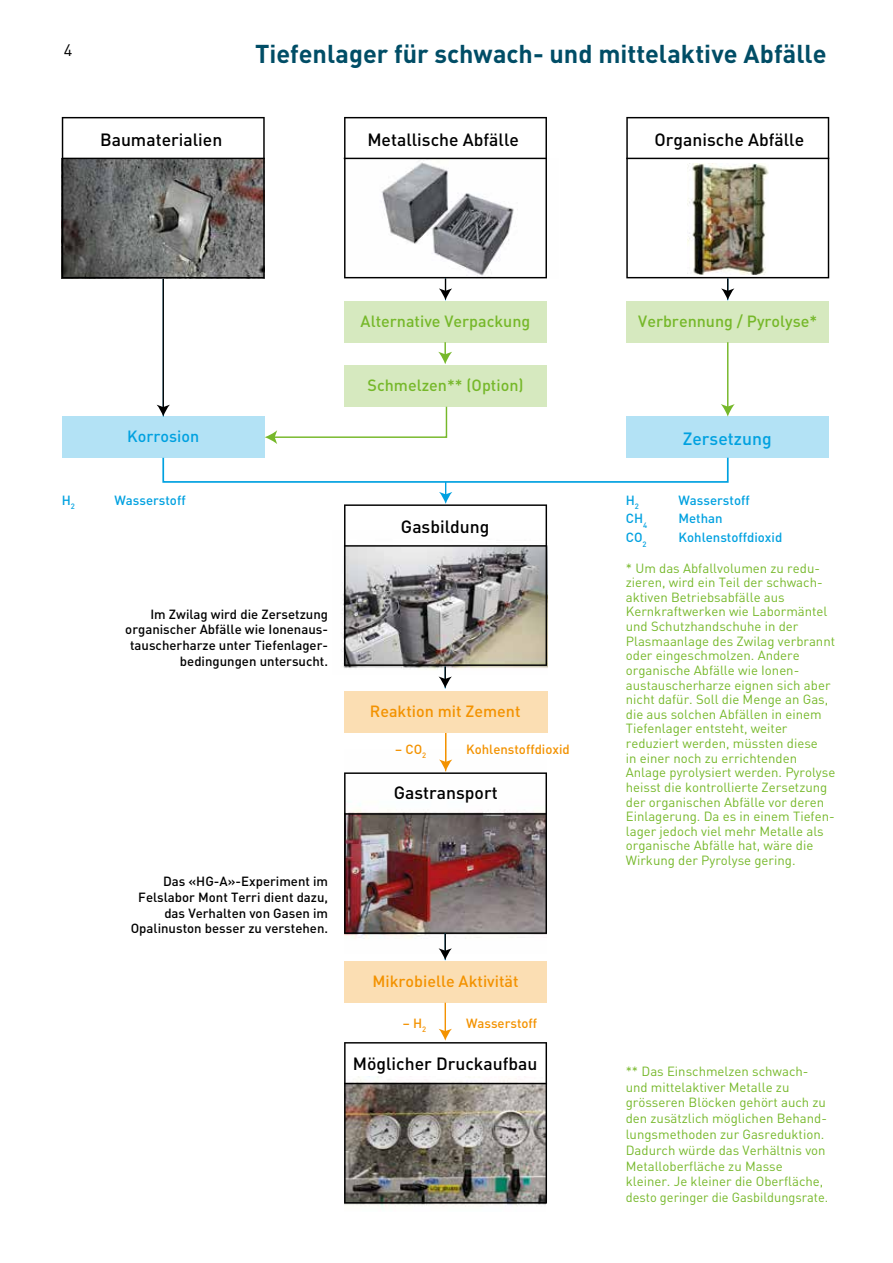
<style>
.page{position:relative;width:893px;height:1263px;background:#fff}
.page>*{position:absolute;margin:0;border:0;box-sizing:border-box;transform-origin:0 0}
.t1{font:700 25.5px "FFDIN";color:#004d66}
.t2{font:500 17.55px "FFDIN";color:#000}
.t3{font:500 17.55px "FFDIN";color:#00a1e0}
.t4{font:16.5px "FFDIN";color:#000}
.t5{font:500 16.05px "FFDIN";color:#76b82a}
.t6{font:500 16.05px "FFDIN";color:#f39200}
.t7{font:500 16.05px "FFDIN";color:#00a1e0}
.t8{font:13.2px/14.5px "FFDIN";color:#76b82a}
.t9{font:500 13.2px/15.8px "FFDIN";color:#000;text-align:right}
.t10{font:500 13.2px "FFDIN";color:#00a1e0}
.t11{font:500 13.2px "FFDIN";color:#f39200}
</style>
<div class="page">
<img style="left:344px;top:1203px;width:202px;height:5px">
<svg style="left:62px;top:117px;width:203px;height:161px"></svg>
<hr style="left:62px;top:158px;width:203px;height:1px;background:#000">
<div style="left:626px;top:301px;width:203px;height:42px;background:#d6e9bf"></div>
<div style="left:62px;top:417px;width:203px;height:41px;background:#b3e2f5"></div>
<div style="left:344px;top:692px;width:203px;height:41px;background:#fbdeb3"></div>
<div style="left:626px;top:417px;width:203px;height:41px;background:#b3e2f5"></div>
<div style="left:344px;top:961px;width:203px;height:42px;background:#fbdeb3"></div>
<div style="left:162px;top:457px;width:567px;height:26px;border:2px solid #00a1e0"></div>
<div style="left:344px;top:301px;width:203px;height:42px;background:#d6e9bf"></div>
<svg style="left:344px;top:482px;width:203px;height:206px"></svg>
<hr style="left:445px;top:733px;width:1px;height:30px;background:#f39200">
<img style="left:344px;top:759px;width:203px;height:201px">
<svg style="left:344px;top:1003px;width:203px;height:200px"></svg>
<hr style="left:163px;top:279px;width:1px;height:129px;background:#000">
<svg style="left:157px;top:405px;width:13px;height:12px"></svg>
<svg style="left:344px;top:117px;width:203px;height:183px"></svg>
<svg style="left:626px;top:117px;width:203px;height:183px"></svg>
<div style="left:344px;top:365px;width:203px;height:42px;background:#d6e9bf"></div>
<svg style="left:265px;top:406px;width:183px;height:38px"></svg>
<svg style="left:438px;top:342px;width:14px;height:22px"></svg>
<hr style="left:727px;top:342px;width:1px;height:66px;background:#76b82a">
<svg style="left:721px;top:404px;width:14px;height:13px"></svg>
<p class="t4" style="left:64px;top:40px;width:10px">4</p>
<h1 class="t1" style="left:255px;top:37px;width:573px">Tiefenlager für schwach- und mittelaktive Abfälle</h1>
<h2 class="t2" style="left:100px;top:128px;width:124px">Baumaterialien</h2>
<h2 class="t2" style="left:367px;top:128px;width:153px">Metallische Abfälle</h2>
<h2 class="t2" style="left:655px;top:128px;width:151px">Organische Abfälle</h2>
<p class="t7" style="left:127px;top:426px;width:74px">Korrosion</p>
<p class="t5" style="left:361px;top:311px;width:171px">Alternative Verpackung</p>
<p class="t5" style="left:368px;top:375px;width:158px">Schmelzen** (Option)</p>
<p class="t5" style="left:638px;top:311px;width:181px">Verbrennung / Pyrolyse*</p>
<h2 class="t3" style="left:683px;top:427px;width:90px">Zersetzung</h2>
<p class="t10" style="left:62px;top:491px;width:15px">H<sub>2</sub></p>
<p class="t10" style="left:114px;top:491px;width:73px">Wasserstoff</p>
<p class="t10" style="left:626px;top:491px;width:15px">H<sub>2</sub></p>
<p class="t10" style="left:678px;top:491px;width:73px">Wasserstoff</p>
<p class="t10" style="left:626px;top:510px;width:23px">CH<sub>4</sub></p>
<p class="t10" style="left:678px;top:510px;width:46px">Methan</p>
<p class="t10" style="left:626px;top:529px;width:22px">CO<sub>2</sub></p>
<p class="t10" style="left:678px;top:529px;width:105px">Kohlenstoffdioxid</p>
<p class="t8" style="left:626px;top:560px;width:211px">* Um das Abfallvolumen zu redu&shy;zieren, wird ein Teil der schwach&shy;aktiven Betriebsabfälle aus<br>Kernkraftwerken wie Labormäntel und Schutzhandschuhe in der<br>Plasmaanlage des Zwilag verbrannt oder eingeschmolzen. Andere organische Abfälle wie Ionen&shy;austauscherharze eignen sich aber nicht dafür. Soll die Menge an Gas, die aus solchen Abfällen in einem<br>Tiefenlager entsteht, weiter reduziert werden, müssten diese<br>in einer noch zu errichtenden<br>Anlage pyrolysiert werden. Pyrolyse heisst die kontrollierte Zersetzung der organischen Abfälle vor deren<br>Einlagerung. Da es in einem Tiefen&shy;lager jedoch viel mehr Metalle als organische Abfälle hat, wäre die<br>Wirkung der Pyrolyse gering.</p>
<h2 class="t2" style="left:401px;top:516px;width:90px">Gasbildung</h2>
<p class="t9" style="left:125px;top:606px;width:204px">Im Zwilag wird die Zersetzung organischer Abfälle wie Ionenaus&shy;tauscherharze unter Tiefenlager&shy;bedingungen untersucht.</p>
<p class="t6" style="left:370px;top:701px;width:152px">Reaktion mit Zement</p>
<p class="t11" style="left:395px;top:741px;width:33px">– CO<sub>2</sub></p>
<p class="t11" style="left:466px;top:741px;width:105px">Kohlenstoffdioxid</p>
<h2 class="t2" style="left:394px;top:781px;width:106px">Gastransport</h2>
<p class="t9" style="left:131px;top:873px;width:199px">Das «HG-A»-Experiment im<br>Felslabor Mont Terri dient dazu, das Verhalten von Gasen im<br>Opalinuston besser zu verstehen.</p>
<p class="t6" style="left:372px;top:971px;width:148px">Mikrobielle Aktivität</p>
<p class="t11" style="left:403px;top:1015px;width:25px">– H<sub>2</sub></p>
<p class="t11" style="left:466px;top:1015px;width:73px">Wasserstoff</p>
<h2 class="t2" style="left:353px;top:1053px;width:186px">Möglicher Druckaufbau</h2>
<p class="t8" style="left:626px;top:1063px;width:204px;line-height:15.8px">** Das Einschmelzen schwach&shy;und mittelaktiver Metalle zu grösseren Blöcken gehört auch zu den zusätzlich möglichen Behand&shy;lungsmethoden zur Gasreduktion.<br>Dadurch würde das Verhältnis von<br>Metalloberfläche zu Masse kleiner. Je kleiner die Oberfläche, desto geringer die Gasbildungsrate.</p>
</div>
